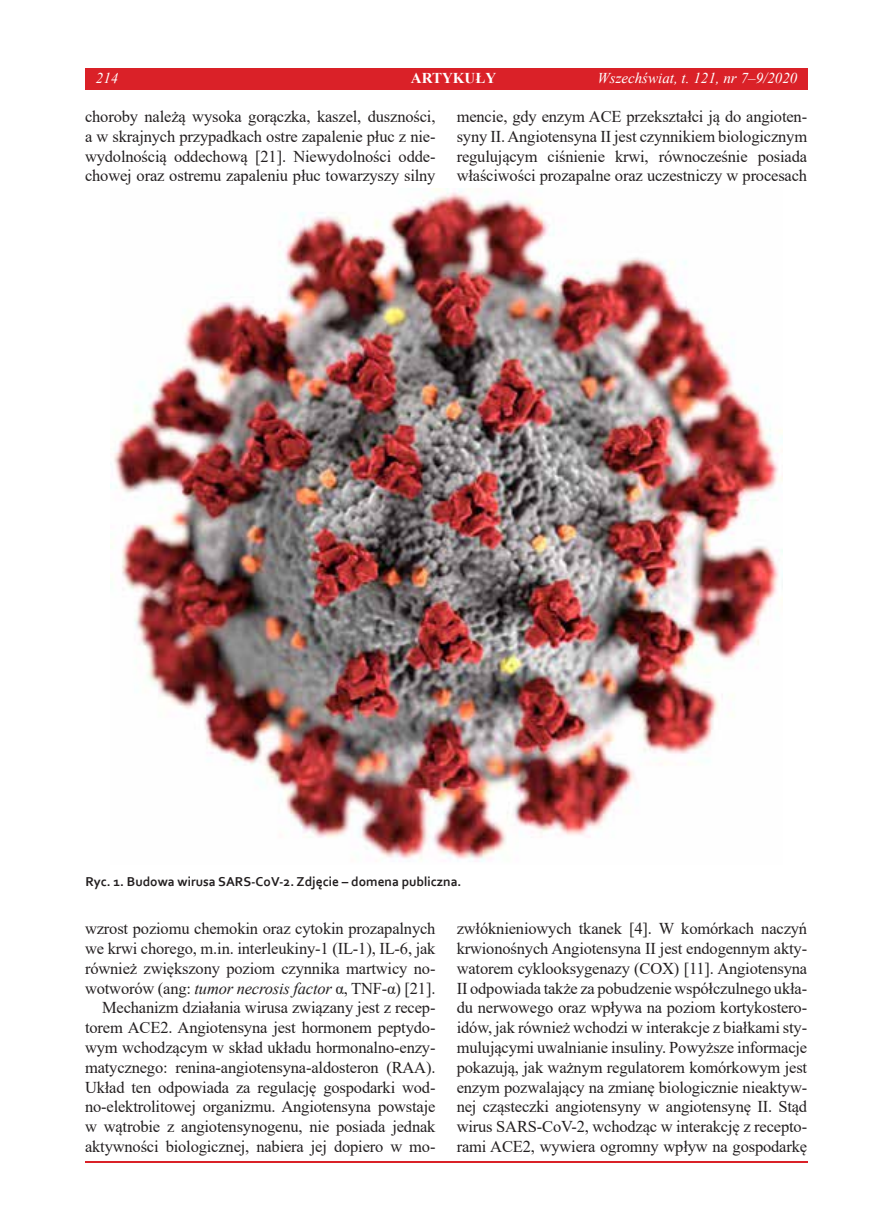
<style>
.page{position:relative;width:893px;height:1225px;background:#fff}
.page>*{position:absolute;margin:0;border:0;box-sizing:border-box;transform-origin:0 0}
.t1{font:16.5px/19.8px "Times New Roman";letter-spacing:-.01em;color:#231f20;text-align:justify}
.t2{font:italic 15px "Times New Roman";color:#fff}
.t3{font:700 15px "Times New Roman";color:#fff}
.t4{font:700 13.5px "Corbel";color:#231f20}
.s1{font-style:normal}
.s2{font-style:italic}
</style>
<div class="page">
<hr style="left:85px;top:1161px;width:723px;height:1px;background:#da2128">
<img style="left:110px;top:189px;width:672px;height:673px">
<div style="left:85px;top:68px;width:723px;height:21px;background:#da2128"></div>
<p class="t2" style="left:96px;top:68px;width:24px">214</p>
<p class="t3" style="left:411px;top:67px;width:87px">ARTYKUŁY</p>
<p class="t2" style="left:597px;top:68px;width:201px">Wszechświat, t. 121, nr 7<span class="s1">–</span>9/2020</p>
<p class="t1" style="left:85px;top:106px;width:352px">choroby należą wysoka gorączka, kaszel, duszności, a w skrajnych przypadkach ostre zapalenie płuc z nie&shy;wydolnością oddechową [21]. Niewydolności odde&shy;chowej oraz ostremu zapaleniu płuc towarzyszy silny</p>
<p class="t1" style="left:457px;top:106px;width:352px">mencie, gdy enzym ACE przekształci ją do angioten&shy;syny II. Angiotensyna II jest czynnikiem biologicznym regulującym ciśnienie krwi, równocześnie posiada właściwości prozapalne oraz uczestniczy w procesach</p>
<p class="t4" style="left:85px;top:873px;width:378px">Ryc. 1. Budowa wirusa SARS-CoV-2. Zdjęcie – domena publiczna.</p>
<p class="t1" style="left:85px;top:918px;width:352px;text-align:right">wzrost poziomu chemokin oraz cytokin prozapalnych we krwi chorego, m.in. interleukiny-1 (IL-1), IL-6, jak również zwiększony poziom czynnika martwicy no&shy;wotworów (ang: <span class="s2">tumor necrosis factor</span> α, TNF-α) [21].<br>Mechanizm działania wirusa związany jest z recep&shy;torem ACE2. Angiotensyna jest hormonem peptydo&shy;wym wchodzącym w skład układu hormonalno-enzy&shy;matycznego: renina-angiotensyna-aldosteron (RAA).<br>Układ ten odpowiada za regulację gospodarki wod&shy;no-elektrolitowej organizmu. Angiotensyna powstaje w wątrobie z angiotensynogenu, nie posiada jednak aktywności biologicznej, nabiera jej dopiero w mo-</p>
<p class="t1" style="left:457px;top:918px;width:352px">zwłóknieniowych tkanek [4]. W komórkach naczyń krwionośnych Angiotensyna II jest endogennym akty&shy;watorem cyklooksygenazy (COX) [11]. Angiotensyna II odpowiada także za pobudzenie współczulnego ukła&shy;du nerwowego oraz wpływa na poziom kortykostero&shy;idów, jak również wchodzi w interakcje z białkami sty&shy;mulującymi uwalnianie insuliny. Powyższe informacje pokazują, jak ważnym regulatorem komórkowym jest enzym pozwalający na zmianę biologicznie nieaktyw&shy;nej cząsteczki angiotensyny w angiotensynę II. Stąd wirus SARS-CoV-2, wchodząc w interakcję z recepto&shy;rami ACE2, wywiera ogromny wpływ na gospodarkę</p>
</div>
